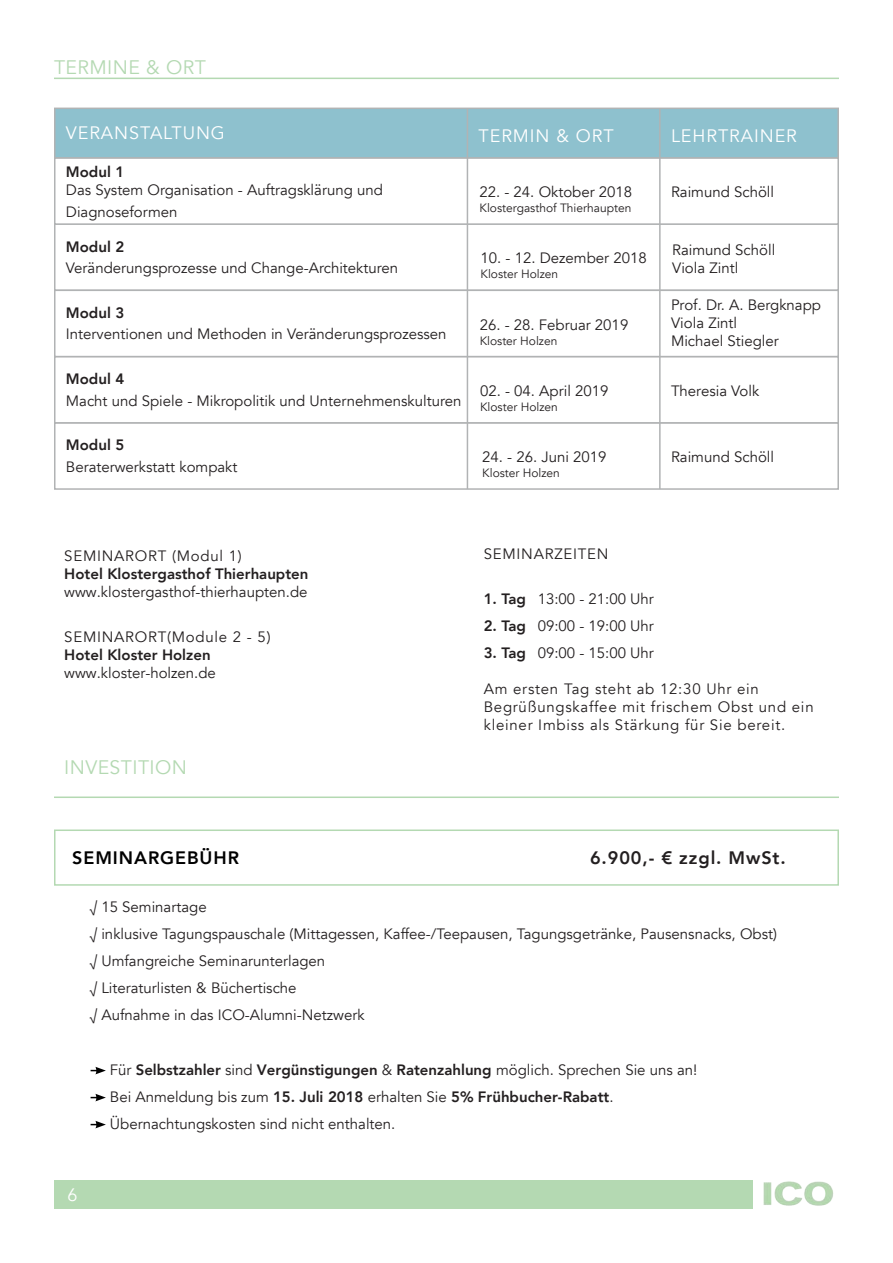
<style>
.page{position:relative;width:893px;height:1263px;background:#fff}
.page>*{position:absolute;margin:0;border:0;box-sizing:border-box;transform-origin:0 0}
.t1{font:19.5px "Avenir";letter-spacing:.02em;color:#b4d9b2}
.t2{font:18px "Avenir";letter-spacing:.05em;color:#fff}
.t3{font:800 18px "Avenir";letter-spacing:.05em;color:#231f20}
.t4{font:800 18px "Avenir";letter-spacing:.05em;color:#000}
.t5{font:15px/27px "Avenir";color:#231f20}
.t6{font:15px/18px "Avenir";letter-spacing:.05em;color:#231f20}
.t7{font:800 15px "Avenir";color:#231f20}
.t8{font:12px "Avenir";color:#231f20}
.s1{font-weight:800}
</style>
<div class="page">
<div style="left:54px;top:422px;width:785px;height:68px;background:#fff;border:2px solid #b1b3b4"></div>
<div style="left:54px;top:356px;width:785px;height:68px;background:#fff;border:2px solid #b1b3b4"></div>
<div style="left:54px;top:223px;width:785px;height:68px;background:#fff;border:2px solid #b1b3b4"></div>
<div style="left:54px;top:157px;width:785px;height:68px;background:#fff;border:2px solid #b1b3b4"></div>
<div style="left:54px;top:1180px;width:699px;height:29px;background:#b4d9b2"></div>
<img style="left:763px;top:1181px;width:71px;height:25px">
<hr style="left:54px;top:78px;width:785px;height:1px;background:#b4d9b2">
<div style="left:54px;top:108px;width:785px;height:51px;background:#8ec1ce;border:2px solid #b1b3b4"></div>
<div style="left:54px;top:290px;width:785px;height:67px;background:#fff;border:2px solid #b1b3b4"></div>
<hr style="left:467px;top:108px;width:1px;height:381px;background:#b1b3b4">
<hr style="left:659px;top:108px;width:2px;height:381px;background:#b1b3b4">
<hr style="left:54px;top:796px;width:785px;height:2px;background:#b4d9b2">
<div style="left:54px;top:829px;width:785px;height:57px;background:#fff;border:2px solid #b4d9b2"></div>
<svg style="left:91px;top:1067px;width:15px;height:7px"></svg>
<svg style="left:91px;top:1094px;width:15px;height:7px"></svg>
<svg style="left:91px;top:1121px;width:15px;height:7px"></svg>
<h1 class="t1" style="left:54px;top:54px;width:153px">TERMINE &amp; ORT</h1>
<p class="t2" style="left:66px;top:121px;width:160px">VERANSTALTUNG</p>
<p class="t2" style="left:479px;top:124px;width:137px">TERMIN &amp; ORT</p>
<p class="t7" style="left:66px;top:162px;width:60px">Modul 1</p>
<p class="t5" style="left:66px;top:179px;width:318px;line-height:21.6px">Das System Organisation - Auftragsklärung und<br>Diagnoseformen</p>
<p class="t7" style="left:66px;top:237px;width:60px">Modul 2</p>
<p class="t5" style="left:66px;top:255px;width:334px">Veränderungsprozesse und Change-Architekturen</p>
<p class="t7" style="left:66px;top:303px;width:60px">Modul 3</p>
<p class="t5" style="left:66px;top:321px;width:382px">Interventionen und Methoden in Veränderungsprozessen</p>
<p class="t5" style="left:479px;top:179px;width:154px">22. - 24. Oktober 2018</p>
<p class="t8" style="left:479px;top:200px;width:153px">Klostergasthof Thierhaupten</p>
<p class="t5" style="left:480px;top:244px;width:168px">10. - 12. Dezember 2018</p>
<p class="t8" style="left:480px;top:266px;width:79px">Kloster Holzen</p>
<p class="t5" style="left:480px;top:312px;width:150px">26. - 28. Februar 2019</p>
<p class="t8" style="left:480px;top:333px;width:79px">Kloster Holzen</p>
<p class="t5" style="left:480px;top:378px;width:130px">02. - 04. April 2019</p>
<p class="t8" style="left:480px;top:399px;width:79px">Kloster Holzen</p>
<p class="t7" style="left:66px;top:369px;width:60px">Modul 4</p>
<p class="t5" style="left:66px;top:387px;width:397px">Macht und Spiele - Mikropolitik und Unternehmenskulturen</p>
<p class="t7" style="left:66px;top:435px;width:60px">Modul 5</p>
<p class="t5" style="left:66px;top:454px;width:173px">Beraterwerkstatt kompakt</p>
<p class="t5" style="left:482px;top:444px;width:126px">24. - 26. Juni 2019</p>
<p class="t8" style="left:482px;top:465px;width:79px">Kloster Holzen</p>
<p class="t2" style="left:671px;top:124px;width:127px">LEHRTRAINER</p>
<p class="t5" style="left:671px;top:178px;width:105px">Raimund Schöll</p>
<p class="t5" style="left:672px;top:241px;width:105px;line-height:18px">Raimund Schöll<br>Viola Zintl</p>
<p class="t5" style="left:671px;top:296px;width:152px;line-height:18px">Prof. Dr. A. Bergknapp<br>Viola Zintl<br>Michael Stiegler</p>
<p class="t5" style="left:671px;top:378px;width:90px">Theresia Volk</p>
<p class="t5" style="left:671px;top:444px;width:105px">Raimund Schöll</p>
<p class="t6" style="left:64px;top:547px;width:179px">SEMINARORT (Modul 1)</p>
<p class="t7" style="left:64px;top:564px;width:246px">Hotel Klostergasthof Thierhaupten</p>
<p class="t5" style="left:64px;top:578px;width:245px">www.klostergasthof-thierhaupten.de</p>
<p class="t6" style="left:64px;top:628px;width:208px">SEMINARORT(Module 2 - 5)</p>
<p class="t7" style="left:64px;top:645px;width:148px">Hotel Kloster Holzen</p>
<p class="t5" style="left:64px;top:659px;width:153px">www.kloster-holzen.de</p>
<h1 class="t1" style="left:64px;top:754px;width:124px">INVESTITION</h1>
<p class="t6" style="left:484px;top:546px;width:126px">SEMINARZEITEN</p>
<p class="t5" style="left:484px;top:586px;width:172px"><span class="s1">1. Tag</span> 13:00 - 21:00 Uhr</p>
<p class="t5" style="left:484px;top:613px;width:172px"><span class="s1">2. Tag</span> 09:00 - 19:00 Uhr</p>
<p class="t5" style="left:484px;top:640px;width:172px"><span class="s1">3. Tag</span> 09:00 - 15:00 Uhr</p>
<p class="t6" style="left:484px;top:681px;width:331px">Am ersten Tag steht ab 12:30 Uhr ein<br>Begrüßungskaffee mit frischem Obst und ein kleiner Imbiss als Stärkung für Sie bereit.</p>
<p class="t4" style="left:72px;top:846px;width:168px">SEMINARGEBÜHR</p>
<p class="t5" style="left:90px;top:894px;width:689px">√ 15 Seminartage<br>√ inklusive Tagungspauschale (Mittagessen, Kaffee-/Teepausen, Tagungsgetränke, Pausensnacks, Obst) √ Umfangreiche Seminarunterlagen<br>√ Literaturlisten &amp; Büchertische<br>√ Aufnahme in das ICO-Alumni-Netzwerk</p>
<p class="t5" style="left:110px;top:1056px;width:589px">Für <span class="s1">Selbstzahler</span> sind <span class="s1">Vergünstigungen</span> &amp; <span class="s1">Ratenzahlung</span> möglich. Sprechen Sie uns an!<br>Bei Anmeldung bis zum <span class="s1">15. Juli 2018</span> erhalten Sie <span class="s1">5% Frühbucher-Rabatt</span>.<br>Übernachtungskosten sind nicht enthalten.</p>
<p class="t3" style="left:590px;top:846px;width:197px">6.900,- € zzgl. MwSt.</p>
<p class="t2" style="left:67px;top:1182px;width:12px">6</p>
</div>
